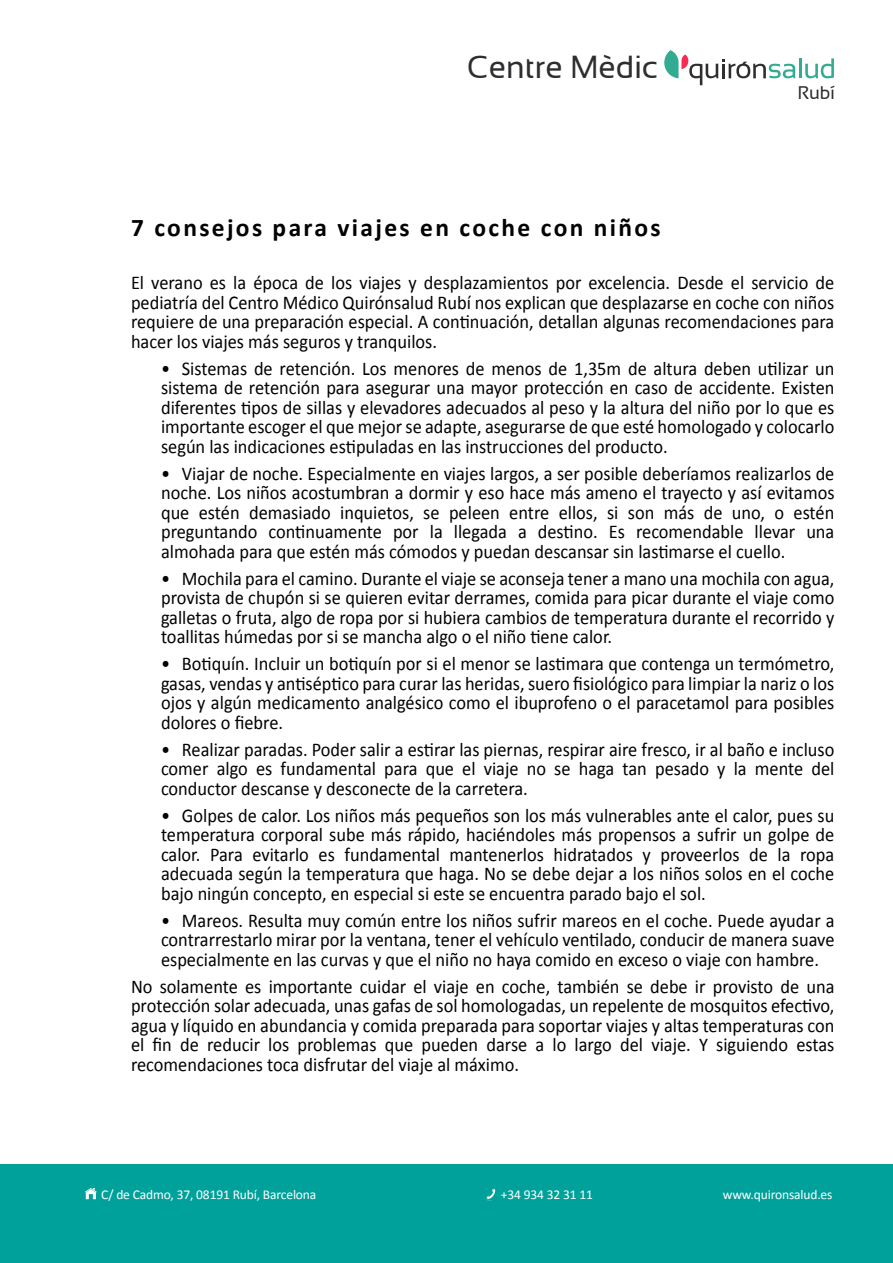
<style>
.page{position:relative;width:893px;height:1263px;background:#fff}
.page>*{position:absolute;margin:0;border:0;box-sizing:border-box;transform-origin:0 0}
.t1{font:31.8px "Sansation";color:#2d2e30}
.t2{font:700 25.5px "Calibri";letter-spacing:.09em;color:#020203}
.t3{font:19.5px/19.5px "Calibri";color:#020203;text-align:justify;scale:.94 1}
.t4{font:18.15px "Sansation";color:#2d2e30}
.t5{font:13.5px "Calibri";letter-spacing:-.01em;color:#fff}
</style>
<div class="page">
<div style="left:0;top:1165px;width:893px;height:98px;background:#00a19a"></div>
<svg style="left:487px;top:1189px;width:8px;height:12px"></svg>
<svg style="left:85px;top:1188px;width:12px;height:11px"></svg>
<hr style="left:799px;top:58px;width:2px;height:20px;background:#31ab91">
<svg style="left:805px;top:58px;width:29px;height:20px"></svg>
<svg style="left:664px;top:50px;width:131px;height:35px"></svg>
<h1 class="t1" style="left:467px;top:49px;width:192px">Centre Mèdic</h1>
<h2 class="t2" style="left:131px;top:211px;width:531px">7 consejos para viajes en coche con niños</h2>
<p class="t4" style="left:798px;top:83px;width:38px">Rubí</p>
<p class="t3" style="left:131px;top:273px;width:750px">El verano es la época de los viajes y desplazamientos por excelencia. Desde el servicio de pediatría del Centro Médico Quirónsalud Rubí nos explican que desplazarse en coche con niños requiere de una preparación especial. A continuación, detallan algunas recomendaciones para hacer los viajes más seguros y tranquilos.</p>
<p class="t3" style="left:161px;top:359px;width:718px">• Sistemas de retención. Los menores de menos de 1,35m de altura deben utilizar un sistema de retención para asegurar una mayor protección en caso de accidente. Existen diferentes tipos de sillas y elevadores adecuados al peso y la altura del niño por lo que es importante escoger el que mejor se adapte, asegurarse de que esté homologado y colocarlo según las indicaciones estipuladas en las instrucciones del producto.</p>
<p class="t3" style="left:161px;top:464px;width:718px">• Viajar de noche. Especialmente en viajes largos, a ser posible deberíamos realizarlos de noche. Los niños acostumbran a dormir y eso hace más ameno el trayecto y así evitamos que estén demasiado inquietos, se peleen entre ellos, si son más de uno, o estén preguntando continuamente por la llegada a destino. Es recomendable llevar una almohada para que estén más cómodos y puedan descansar sin lastimarse el cuello.</p>
<p class="t3" style="left:161px;top:569px;width:718px">• Mochila para el camino. Durante el viaje se aconseja tener a mano una mochila con agua, provista de chupón si se quieren evitar derrames, comida para picar durante el viaje como galletas o fruta, algo de ropa por si hubiera cambios de temperatura durante el recorrido y toallitas húmedas por si se mancha algo o el niño tiene calor.</p>
<p class="t3" style="left:161px;top:654px;width:718px">• Botiquín. Incluir un botiquín por si el menor se lastimara que contenga un termómetro, gasas, vendas y antiséptico para curar las heridas, suero fisiológico para limpiar la nariz o los ojos y algún medicamento analgésico como el ibuprofeno o el paracetamol para posibles dolores o fiebre.</p>
<p class="t3" style="left:161px;top:740px;width:718px">• Realizar paradas. Poder salir a estirar las piernas, respirar aire fresco, ir al baño e incluso comer algo es fundamental para que el viaje no se haga tan pesado y la mente del conductor descanse y desconecte de la carretera.</p>
<p class="t3" style="left:161px;top:806px;width:718px">• Golpes de calor. Los niños más pequeños son los más vulnerables ante el calor, pues su temperatura corporal sube más rápido, haciéndoles más propensos a sufrir un golpe de calor. Para evitarlo es fundamental mantenerlos hidratados y proveerlos de la ropa adecuada según la temperatura que haga. No se debe dejar a los niños solos en el coche bajo ningún concepto, en especial si este se encuentra parado bajo el sol.</p>
<p class="t3" style="left:161px;top:911px;width:718px">• Mareos. Resulta muy común entre los niños sufrir mareos en el coche. Puede ayudar a contrarrestarlo mirar por la ventana, tener el vehículo ventilado, conducir de manera suave especialmente en las curvas y que el niño no haya comido en exceso o viaje con hambre.</p>
<p class="t3" style="left:131px;top:977px;width:750px">No solamente es importante cuidar el viaje en coche, también se debe ir provisto de una protección solar adecuada, unas gafas de sol homologadas, un repelente de mosquitos efectivo, agua y líquido en abundancia y comida preparada para soportar viajes y altas temperaturas con el fin de reducir los problemas que pueden darse a lo largo del viaje. Y siguiendo estas recomendaciones toca disfrutar del viaje al máximo.</p>
<p class="t5" style="left:101px;top:1186px;width:217px">C/ de Cadmo, 37, 08191 Rubí, Barcelona</p>
<p class="t5" style="left:501px;top:1186px;width:94px">+34 934 32 31 11</p>
<p class="t5" style="left:723px;top:1186px;width:111px">www.quironsalud.es</p>
</div>
